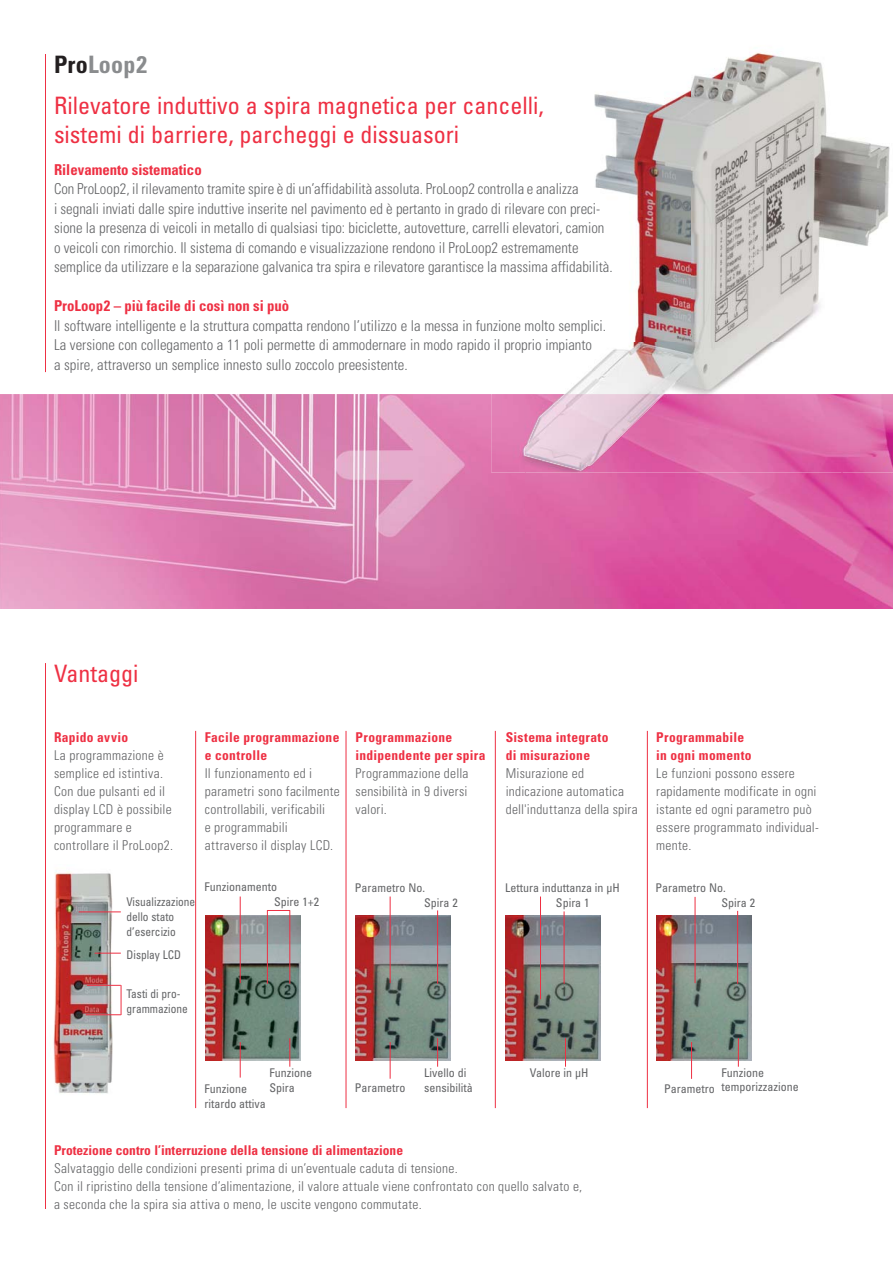
<style>
.page{position:relative;width:893px;height:1263px;background:#fff}
.page>*{position:absolute;margin:0;border:0;box-sizing:border-box;transform-origin:0 0}
.t1{font:condensed 24px/40.7px "Univers";color:#ee3043}
.t2{font:300 condensed 15px/19.5px "Univers";color:#636466}
.t3{font:700 condensed 15px "Univers";color:#ee3043}
.t4{font:300 condensed 13.5px/18px "Univers";letter-spacing:.02em;color:#636466}
.t5{font:700 condensed 13.5px/18px "Univers";letter-spacing:.02em;color:#ee3043}
.t6{font:700 condensed 13.5px "Univers";color:#ee3043}
.t7{font:condensed 12px/15px "Univers";color:#636466}
.t8{font:condensed 12px/15px "Univers";color:#636466;scale:.95 1}
.s1{font-weight:700;color:#231f20}
.s2{font-weight:700;color:#8a8c8e}
</style>
<div class="page">
<img style="left:0;top:394px;width:525px;height:215px">
<img style="left:842px;top:472px;width:51px;height:137px">
<img style="left:525px;top:472px;width:317px;height:137px">
<img style="left:491px;top:52px;width:402px;height:420px">
<hr style="left:45px;top:54px;width:1px;height:318px;background:#ee3043">
<hr style="left:647px;top:731px;width:1px;height:377px;background:#ee3043">
<hr style="left:346px;top:731px;width:1px;height:377px;background:#ee3043">
<hr style="left:495px;top:731px;width:1px;height:377px;background:#ee3043">
<hr style="left:195px;top:731px;width:1px;height:377px;background:#ee3043">
<img style="left:53px;top:871px;width:68px;height:223px">
<svg style="left:95px;top:953px;width:26px;height:1px"></svg>
<hr style="left:87px;top:985px;width:34px;height:1px;background:#ee3043">
<hr style="left:79px;top:912px;width:42px;height:1px;background:#ee3043">
<hr style="left:45px;top:663px;width:1px;height:546px;background:#ee3043">
<hr style="left:86px;top:1014px;width:35px;height:1px;background:#ee3043">
<hr style="left:121px;top:985px;width:1px;height:30px;background:#ee3043">
<img style="left:205px;top:916px;width:95px;height:145px">
<img style="left:506px;top:916px;width:95px;height:145px">
<img style="left:356px;top:916px;width:95px;height:145px">
<img style="left:656px;top:916px;width:95px;height:145px">
<hr style="left:240px;top:896px;width:1px;height:87px;background:#ee3043">
<hr style="left:290px;top:910px;width:1px;height:74px;background:#ee3043">
<hr style="left:240px;top:1042px;width:1px;height:35px;background:#ee3043">
<svg style="left:290px;top:1038px;width:1px;height:29px"></svg>
<hr style="left:390px;top:896px;width:1px;height:87px;background:#ee3043">
<hr style="left:437px;top:910px;width:1px;height:74px;background:#ee3043">
<hr style="left:390px;top:1042px;width:1px;height:37px;background:#ee3043">
<svg style="left:437px;top:1038px;width:1px;height:29px"></svg>
<hr style="left:540px;top:896px;width:1px;height:103px;background:#ee3043">
<hr style="left:564px;top:911px;width:1px;height:73px;background:#ee3043">
<svg style="left:565px;top:1038px;width:1px;height:29px"></svg>
<hr style="left:695px;top:897px;width:1px;height:86px;background:#ee3043">
<hr style="left:737px;top:911px;width:1px;height:73px;background:#ee3043">
<hr style="left:691px;top:1042px;width:1px;height:37px;background:#ee3043">
<svg style="left:738px;top:1038px;width:1px;height:29px"></svg>
<svg style="left:268px;top:910px;width:22px;height:1px"></svg>
<hr style="left:267px;top:910px;width:1px;height:74px;background:#ee3043">
<img style="left:524px;top:394px;width:140px;height:76px">
<h1 class="t1" style="left:54px;top:46px;width:491px"><span class="s1">Pro</span><span class="s2">Loop2<br></span>Rilevatore induttivo a spira magnetica per cancelli,</h1>
<h1 class="t1" style="left:54px;top:116px;width:407px">sistemi di barriere, parcheggi e dissuasori</h1>
<p class="t3" style="left:54px;top:164px;width:149px">Rilevamento sistematico</p>
<p class="t2" style="left:54px;top:181px;width:560px">Con ProLoop2, il rilevamento tramite spire è di un’affidabilità assoluta. ProLoop2 controlla e analizza<br>i segnali inviati dalle spire induttive inserite nel pavimento ed è pertanto in grado di rilevare con preci&shy;sione la presenza di veicoli in metallo di qualsiasi tipo: biciclette, autovetture, carrelli elevatori, camion o veicoli con rimorchio. Il sistema di comando e visualizzazione rendono il ProLoop2 estremamente semplice da utilizzare e la separazione galvanica tra spira e rilevatore garantisce la massima affidabilità.</p>
<p class="t3" style="left:54px;top:300px;width:237px">ProLoop2 – più facile di così non si può</p>
<p class="t2" style="left:54px;top:317px;width:554px">Il software intelligente e la struttura compatta rendono l’utilizzo e la messa in funzione molto semplici.<br>La versione con collegamento a 11 poli permette di ammodernare in modo rapido il proprio impianto<br>a spire, attraverso un semplice innesto sullo zoccolo preesistente.</p>
<h1 class="t1" style="left:54px;top:655px;width:86px">Vantaggi</h1>
<p class="t5" style="left:54px;top:729px;width:76px">Rapido avvio</p>
<p class="t4" style="left:54px;top:747px;width:121px">La programmazione è semplice ed istintiva.<br>Con due pulsanti ed il display LCD è possibile programmare e controllare il ProLoop2.</p>
<p class="t5" style="left:205px;top:729px;width:136px">Facile programmazione e controlle</p>
<p class="t4" style="left:205px;top:765px;width:137px">Il funzionamento ed i parametri sono facilmente controllabili, verificabili<br>e programmabili attraverso il display LCD.</p>
<p class="t8" style="left:126px;top:895px;width:74px">Visualizzazione dello stato d’esercizio</p>
<p class="t8" style="left:126px;top:948px;width:59px">Display LCD</p>
<p class="t8" style="left:126px;top:987px;width:66px">Tasti di pro&shy;grammazione</p>
<p class="t7" style="left:204px;top:881px;width:74px">Funzionamento</p>
<p class="t7" style="left:274px;top:895px;width:46px">Spire 1+2</p>
<p class="t5" style="left:355px;top:729px;width:132px">Programmazione indipendente per spira</p>
<p class="t4" style="left:355px;top:765px;width:115px;text-align:justify">Programmazione della sensibilità in 9 diversi valori.</p>
<p class="t7" style="left:355px;top:881px;width:72px">Parametro No.</p>
<p class="t7" style="left:424px;top:896px;width:35px">Spira 2</p>
<p class="t5" style="left:506px;top:729px;width:104px">Sistema integrato di misurazione</p>
<p class="t4" style="left:506px;top:765px;width:133px">Misurazione ed indicazione automatica dell'induttanza della spira</p>
<p class="t5" style="left:656px;top:729px;width:97px">Programmabile in ogni momento</p>
<p class="t4" style="left:656px;top:765px;width:164px">Le funzioni possono essere rapidamente modificate in ogni istante ed ogni parametro può essere programmato individual&shy;mente.</p>
<p class="t7" style="left:505px;top:881px;width:116px">Lettura induttanza in µH</p>
<p class="t7" style="left:655px;top:881px;width:72px">Parametro No.</p>
<p class="t7" style="left:556px;top:896px;width:35px">Spira 1</p>
<p class="t7" style="left:722px;top:896px;width:35px">Spira 2</p>
<p class="t7" style="left:270px;top:1066px;width:44px">Funzione<br>Spira</p>
<p class="t7" style="left:204px;top:1082px;width:63px">Funzione ritardo attiva</p>
<p class="t7" style="left:424px;top:1066px;width:44px">Livello di</p>
<p class="t7" style="left:355px;top:1081px;width:52px">Parametro</p>
<p class="t7" style="left:424px;top:1081px;width:50px">sensibilità</p>
<p class="t7" style="left:530px;top:1066px;width:60px">Valore in µH</p>
<p class="t7" style="left:722px;top:1067px;width:79px;line-height:13.5px">Funzione temporizzazione</p>
<p class="t7" style="left:664px;top:1082px;width:52px">Parametro</p>
<p class="t6" style="left:54px;top:1145px;width:351px">Protezione contro l’interruzione della tensione di alimentazione</p>
<p class="t4" style="left:54px;top:1160px;width:530px">Salvataggio delle condizioni presenti prima di un’eventuale caduta di tensione.<br>Con il ripristino della tensione d’alimentazione, il valore attuale viene confrontato con quello salvato e, a seconda che la spira sia attiva o meno, le uscite vengono commutate.</p>
</div>
